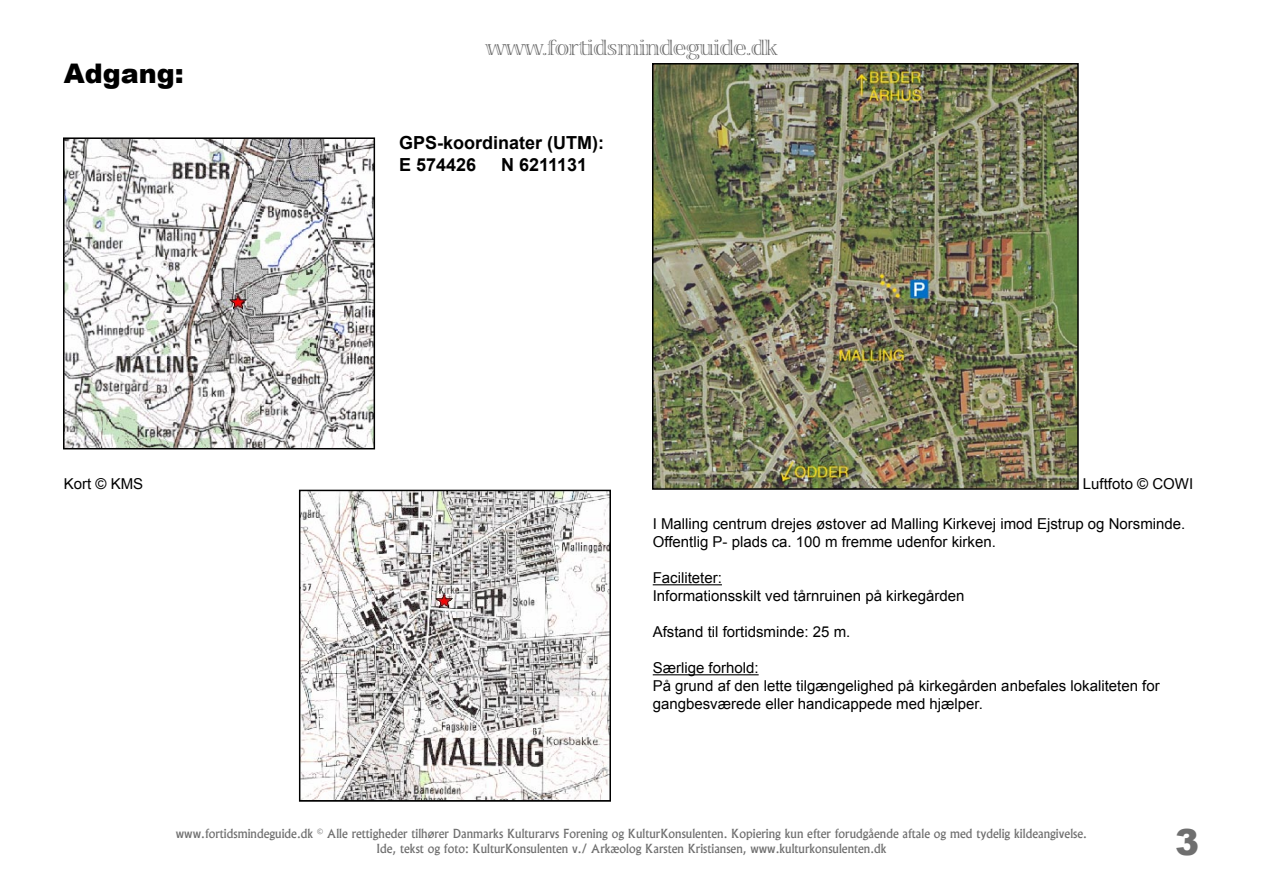
<style>
.page{position:relative;width:1263px;height:893px;background:#fff}
.page>*{position:absolute;margin:0;border:0;box-sizing:border-box;transform-origin:0 0}
.t1{font:900 36px "Arial";color:#6f6f6f}
.t2{font:900 27px "Arial";color:#000}
.t3{font:21px "Viva Std";color:#6f6f6f}
.t4{font:700 18px "Arial";color:#000}
.t5{font:15px/18px "Arial";color:#000}
.t6{font:12px "Alaska";color:#6f6f6f}
</style>
<div class="page">
<img style="left:302px;top:493px;width:306px;height:306px">
<div style="left:299px;top:490px;width:312px;height:312px;border:2px solid #000"></div>
<img style="left:66px;top:140px;width:306px;height:306px">
<div style="left:63px;top:137px;width:312px;height:312px;border:2px solid #000"></div>
<img style="left:655px;top:66px;width:421px;height:421px">
<div style="left:652px;top:63px;width:427px;height:427px;border:2px solid #000"></div>
<hr style="left:653px;top:584px;width:69px;height:1px;background:#000">
<hr style="left:653px;top:674px;width:106px;height:1px;background:#000">
<p class="t2" style="left:64px;top:54px;width:122px">Adgang:</p>
<p class="t3" style="left:486px;top:37px;width:293px">www.fortidsmindeguide.dk</p>
<p class="t4" style="left:399px;top:131px;width:207px">GPS-koordinater (UTM):</p>
<p class="t4" style="left:399px;top:153px;width:79px">E 574426</p>
<p class="t4" style="left:501px;top:153px;width:88px">N 6211131</p>
<p class="t5" style="left:64px;top:475px;width:81px">Kort © KMS</p>
<p class="t5" style="left:1083px;top:475px;width:112px">Luftfoto © COWI</p>
<p class="t5" style="left:653px;top:515px;width:534px">I Malling centrum drejes østover ad Malling Kirkevej imod Ejstrup og Norsminde.<br>Offentlig P- plads ca. 100 m fremme udenfor kirken.</p>
<p class="t5" style="left:653px;top:569px;width:71px">Faciliteter:</p>
<p class="t5" style="left:653px;top:587px;width:313px">Informationsskilt ved tårnruinen på kirkegården</p>
<p class="t5" style="left:653px;top:623px;width:199px">Afstand til fortidsminde: 25 m.</p>
<p class="t5" style="left:653px;top:659px;width:107px">Særlige forhold:</p>
<p class="t5" style="left:653px;top:677px;width:508px">På grund af den lette tilgængelighed på kirkegården anbefales lokaliteten for gangbesværede eller handicappede med hjælper.</p>
<p class="t6" style="left:176px;top:826px;width:913px">www.fortidsmindeguide.dk © Alle rettigheder tilhører Danmarks Kulturarvs Forening og KulturKonsulenten. Kopiering kun efter forudgående aftale og med tydelig kildeangivelse.</p>
<p class="t6" style="left:376px;top:841px;width:512px">Ide, tekst og foto: KulturKonsulenten v./ Arkæolog Karsten Kristiansen, www.kulturkonsulenten.dk</p>
<p class="t1" style="left:1175px;top:816px;width:26px">3</p>
</div>
